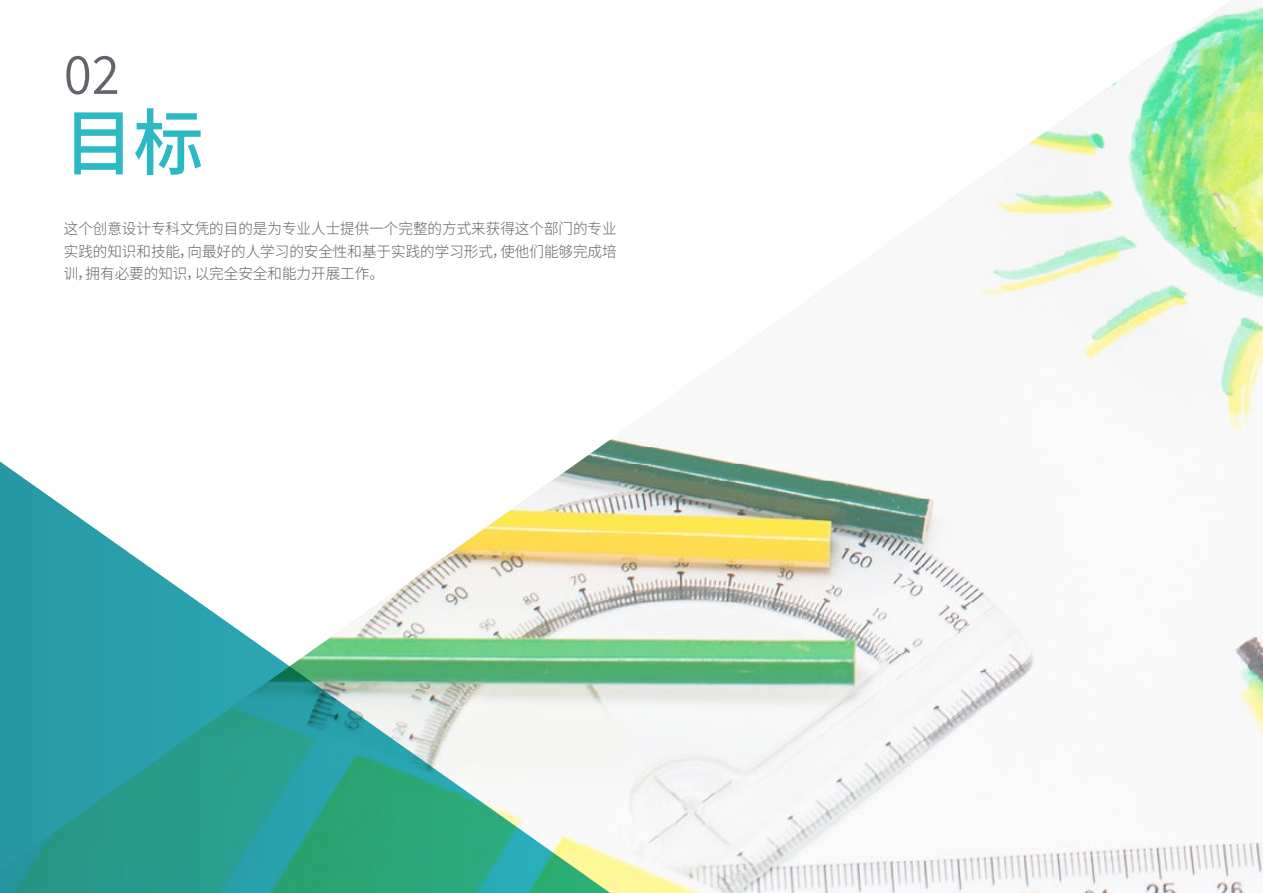
<style>
.page{position:relative;width:1263px;height:893px;background:#fff}
.page>*{position:absolute;margin:0;border:0;box-sizing:border-box;transform-origin:0 0}
.t1{font:500 72px "Source Han Sans CN";color:#2db8c5}
.t2{font:52.5px "Source Han Sans CN";color:#61646a}
.t3{font:300 15px/22.5px "Source Han Sans CN";color:#61646a;text-align:justify}
</style>
<div class="page">
<img style="left:601px;top:0;width:662px;height:893px">
<svg style="left:0;top:446px;width:640px;height:447px"></svg>
<h2 class="t2" style="left:64px;top:45px;width:57px">02</h2>
<h1 class="t1" style="left:64px;top:102px;width:141px">目标</h1>
<p class="t3" style="left:64px;top:218px;width:554px">这个创意设计专科文凭的目的是为专业人士提供一个完整的方式来获得这个部门的专业实践的知识和技能，向最好的人学习的安全性和基于实践的学习形式，使他们能够完成培训，拥有必要的知识，以完全安全和能力开展工作。</p>
</div>
